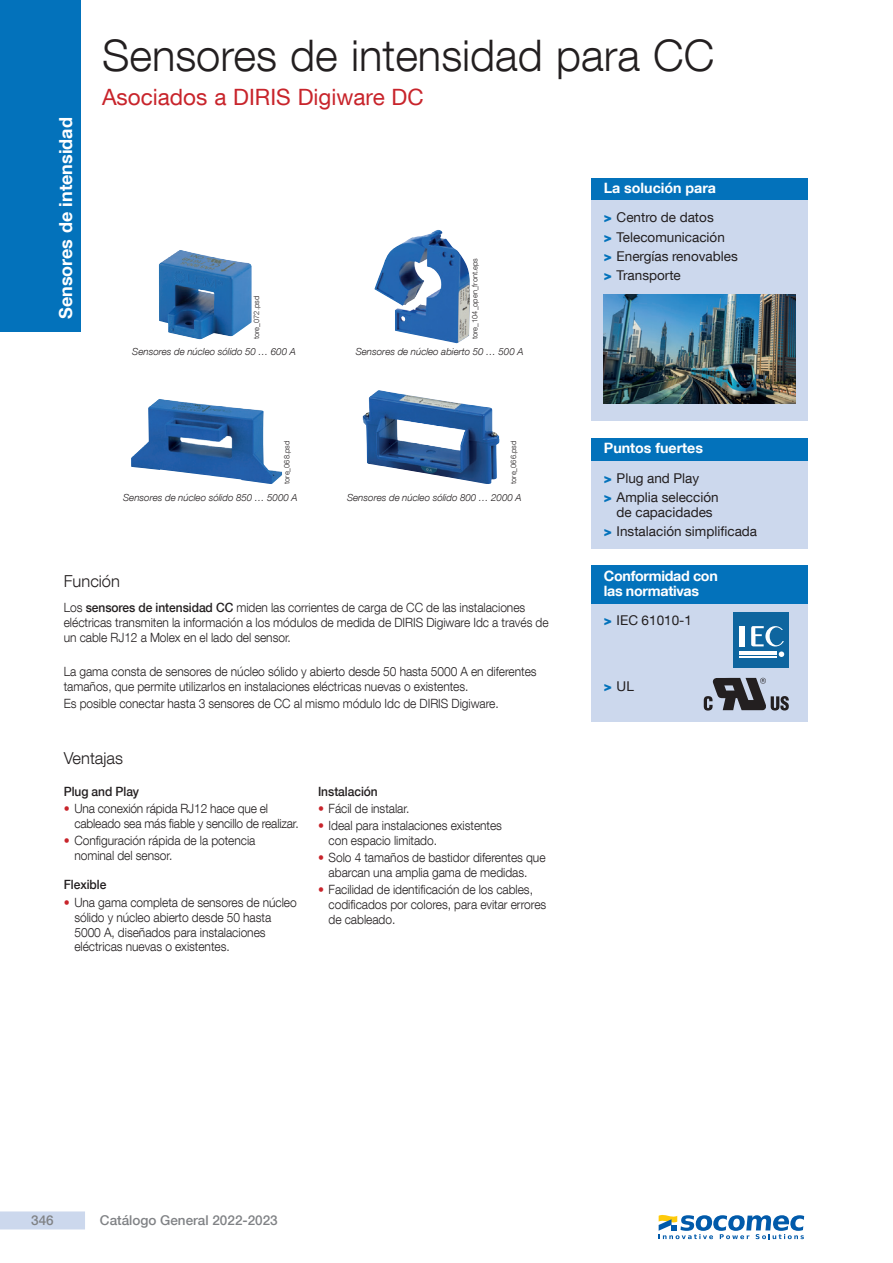
<style>
.page{position:relative;width:893px;height:1263px;background:#fff}
.page>*{position:absolute;margin:0;border:0;box-sizing:border-box;transform-origin:0 0}
.t1{font:300 43.5px "Helvetica Neue LT Com";color:#231f20}
.t2{font:22.5px "Helvetica Neue LT Com";color:#c8242b}
.t3{font:700 18px "Helvetica Neue LT Com";color:#fff}
.t4{font:300 16.5px "Helvetica Neue LT Com";color:#231f20}
.t5{font:700 14.25px "Helvetica Neue LT Com";color:#fff}
.t6{font:700 14.25px/15px "Helvetica Neue LT Com";letter-spacing:-.02em;color:#fff}
.t7{font:13.5px/19.2px "Helvetica Neue LT Com";color:#231f20}
.t8{font:500 13.5px "Helvetica Neue LT Com";color:#808285}
.t9{font:300 12.75px/15px "Helvetica Neue LT Com";letter-spacing:-.005em;color:#231f20;scale:.94 1}
.t10{font:500 12.75px "Helvetica Neue LT Com";letter-spacing:-.005em;color:#231f20;scale:.94 1}
.t11{font:italic 300 9.75px "Helvetica Neue LT Com";color:#231f20}
.t12{font:300 7.5px "Helvetica Neue LT Com";color:#231f20}
.s1{font-weight:900;color:#0372bb}
.s2{font-weight:500}
.s3{color:#c8242b}
</style>
<div class="page">
<div style="left:0;top:1211px;width:85px;height:18px;background:#ccd8ed"></div>
<div style="left:0;top:0;width:81px;height:332px;background:#0372bb"></div>
<div style="left:591px;top:460px;width:217px;height:89px;background:#ccd8ed"></div>
<div style="left:591px;top:438px;width:217px;height:22px;background:#0372bb"></div>
<div style="left:591px;top:200px;width:217px;height:221px;background:#ccd8ed"></div>
<div style="left:591px;top:179px;width:217px;height:21px;background:#0372bb"></div>
<img style="left:603px;top:295px;width:193px;height:109px">
<img style="left:363px;top:390px;width:136px;height:94px">
<img style="left:131px;top:399px;width:151px;height:85px">
<img style="left:159px;top:250px;width:93px;height:89px">
<div style="left:591px;top:602px;width:217px;height:119px;background:#ccd8ed"></div>
<div style="left:591px;top:566px;width:217px;height:38px;background:#0372bb"></div>
<svg style="left:704px;top:678px;width:85px;height:32px"></svg>
<div style="left:733px;top:613px;width:56px;height:55px;background:#0e659f"></div>
<hr style="left:740px;top:652px;width:37px;height:1px;background:#fff">
<hr style="left:740px;top:654px;width:37px;height:1px;background:#fff">
<hr style="left:740px;top:656px;width:37px;height:1px;background:#fff">
<div style="left:740px;top:626px;width:5px;height:21px;background:#fff"></div>
<svg style="left:751px;top:626px;width:33px;height:31px"></svg>
<img style="left:374px;top:230px;width:64px;height:76px">
<svg style="left:659px;top:1215px;width:145px;height:24px"></svg>
<h3 class="t3" style="left:54px;top:319px;width:203px;rotate:-90deg">Sensores de intensidad</h3>
<h1 class="t1" style="left:102px;top:29px;width:614px">Sensores de intensidad para CC</h1>
<h2 class="t2" style="left:102px;top:83px;width:323px">Asociados a DIRIS Digiware DC</h2>
<p class="t12" style="left:252px;top:339px;width:45px;rotate:-90deg">tore_072.psd</p>
<p class="t11" style="left:132px;top:345px;width:165px">Sensores de núcleo sólido 50 … 600 A</p>
<p class="t12" style="left:470px;top:339px;width:83px;rotate:-90deg">tore_104_open_front.eps</p>
<p class="t11" style="left:356px;top:345px;width:169px">Sensores de núcleo abierto 50 … 500 A</p>
<p class="t5" style="left:604px;top:179px;width:114px">La solución para</p>
<p class="t7" style="left:604px;top:208px;width:135px"><span class="s1">&gt;</span> Centro de datos<br><span class="s1">&gt;</span> Telecomunicación<br><span class="s1">&gt;</span> Energías renovables <span class="s1">&gt;</span> Transporte</p>
<p class="t12" style="left:282px;top:484px;width:45px;rotate:-90deg">tore_068.psd</p>
<p class="t12" style="left:509px;top:484px;width:45px;rotate:-90deg">tore_066.psd</p>
<p class="t11" style="left:123px;top:492px;width:176px">Sensores de núcleo sólido 850 … 5000 A</p>
<p class="t11" style="left:347px;top:492px;width:176px">Sensores de núcleo sólido 800 … 2000 A</p>
<p class="t5" style="left:604px;top:439px;width:101px">Puntos fuertes</p>
<p class="t7" style="left:604px;top:468px;width:116px"><span class="s1">&gt;</span> Plug and Play<br><span class="s1">&gt;</span> Amplia selección</p>
<p class="t7" style="left:604px;top:502px;width:155px;text-indent:13px">de capacidades<br><span class="s1">&gt;</span> Instalación simplificada</p>
<p class="t4" style="left:64px;top:571px;width:58px">Función</p>
<p class="t9" style="left:64px;top:600px;width:517px">Los <span class="s2">sensores de intensidad CC</span> miden las corrientes de carga de CC de las instalaciones eléctricas transmiten la información a los módulos de medida de DIRIS Digiware Idc a través de un cable RJ12 a Molex en el lado del sensor.</p>
<p class="t9" style="left:64px;top:664px;width:505px">La gama consta de sensores de núcleo sólido y abierto desde 50 hasta 5000 A en diferentes tamaños, que permite utilizarlos en instalaciones eléctricas nuevas o existentes.</p>
<p class="t9" style="left:64px;top:696px;width:464px">Es posible conectar hasta 3 sensores de CC al mismo módulo Idc de DIRIS Digiware.</p>
<p class="t4" style="left:64px;top:748px;width:61px">Ventajas</p>
<p class="t10" style="left:64px;top:784px;width:82px">Plug and Play</p>
<p class="t9" style="left:74px;top:801px;width:240px;text-indent:-11px"><span class="s3">•</span> Una conexión rápida RJ12 hace que el cableado sea más fiable y sencillo de realizar.</p>
<p class="t9" style="left:74px;top:833px;width:194px;text-indent:-11px"><span class="s3">•</span> Configuración rápida de la potencia nominal del sensor.</p>
<p class="t10" style="left:64px;top:877px;width:47px">Flexible</p>
<p class="t9" style="left:74px;top:894px;width:238px;text-indent:-11px"><span class="s3">•</span> Una gama completa de sensores de núcleo sólido y núcleo abierto desde 50 hasta 5000 A, diseñados para instalaciones eléctricas nuevas o existentes.</p>
<p class="t10" style="left:318px;top:784px;width:65px">Instalación</p>
<p class="t9" style="left:318px;top:801px;width:99px"><span class="s3">•</span> Fácil de instalar.</p>
<p class="t9" style="left:329px;top:818px;width:186px;text-indent:-11px"><span class="s3">•</span> Ideal para instalaciones existentes con espacio limitado.</p>
<p class="t9" style="left:318px;top:850px;width:244px;text-align:center"><span class="s3">•</span> Solo 4 tamaños de bastidor diferentes que abarcan una amplia gama de medidas.</p>
<p class="t9" style="left:329px;top:882px;width:233px;text-indent:-11px"><span class="s3">•</span> Facilidad de identificación de los cables, codificados por colores, para evitar errores de cableado.</p>
<p class="t6" style="left:604px;top:568px;width:115px">Conformidad con las normativas</p>
<p class="t7" style="left:604px;top:610px;width:90px"><span class="s1">&gt;</span> IEC 61010-1</p>
<p class="t7" style="left:604px;top:676px;width:32px"><span class="s1">&gt;</span> UL</p>
<p class="t8" style="left:31px;top:1212px;width:24px">346</p>
<p class="t8" style="left:100px;top:1212px;width:179px">Catálogo General 2022-2023</p>
</div>
